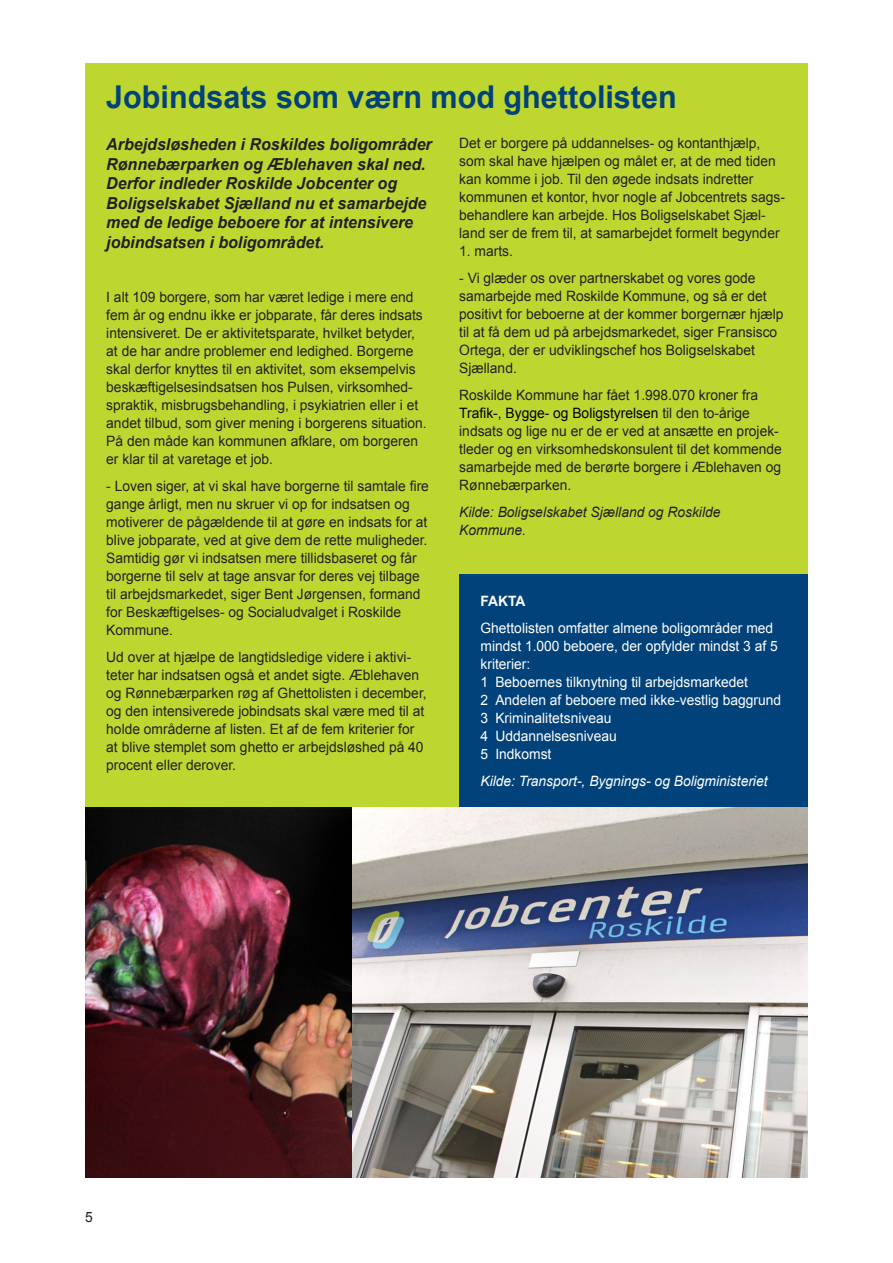
<style>
.page{position:relative;width:893px;height:1263px;background:#fff}
.page>*{position:absolute;margin:0;border:0;box-sizing:border-box;transform-origin:0 0}
.Overskrift_-_SORT{font:700 31.5px "Arial";color:#004279}
.Underoverskift_-_SOR{font:italic 700 16.5px/19.5px "Arial";color:#231f20}
.Brødtekst_-_SORT{font:14.25px/18px "Arial";color:#231f20}
.Brødtekst_-_SORT-2{font:14.25px/18px "Arial";color:#fff}
.Brødtekst_-_SORT-3{font:italic 14.25px/18px "Arial";color:#231f20}
.Brødtekst_-_SORT-4{font:italic 14.25px "Arial";color:#fff}
.Brødtekst_-_SORT-5{font:700 14.25px "Arial";letter-spacing:-.03em;color:#fff}
.s1{color:#000}
</style>
<div class="page">
<div style="left:85px;top:64px;width:723px;height:1114px;background:#bed630"></div>
<div style="left:459px;top:574px;width:349px;height:234px;background:#004279"></div>
<img style="left:85px;top:808px;width:268px;height:370px">
<img style="left:353px;top:808px;width:455px;height:370px">
<p class="Overskrift_-_SORT" style="left:106px;top:76px;width:572px">Jobindsats som værn mod ghettolisten</p>
<p class="Underoverskift_-_SOR" style="left:106px;top:135px;width:327px">Arbejdsløsheden i Roskildes boligområder Rønnebærparken og Æblehaven skal ned.<br>Derfor indleder Roskilde Jobcenter og Boligselskabet Sjælland nu et samarbejde med de ledige beboere for at intensivere jobindsatsen i boligområdet.</p>
<p class="Brødtekst_-_SORT" style="left:106px;top:288px;width:322px">I alt 109 borgere, som har været ledige i mere end fem år og endnu ikke er jobparate, får deres indsats intensiveret. De er aktivitetsparate, hvilket betyder, at de har andre problemer end ledighed. Borgerne skal derfor knyttes til en aktivitet, som eksempelvis beskæftigelsesindsatsen hos Pulsen, virksomhed&shy;spraktik, misbrugsbehandling, i psykiatrien eller i et andet tilbud, som giver mening i borgerens situation.<br>På den måde kan kommunen afklare, om borgeren er klar til at varetage et job.</p>
<p class="Brødtekst_-_SORT" style="left:106px;top:477px;width:324px">- Loven siger, at vi skal have borgerne til samtale fire gange årligt, men nu skruer vi op for indsatsen og motiverer de pågældende til at gøre en indsats for at blive jobparate, ved at give dem de rette muligheder.<br>Samtidig gør vi indsatsen mere tillidsbaseret og får borgerne til selv at tage ansvar for deres vej tilbage til arbejdsmarkedet, siger Bent Jørgensen, formand for Beskæftigelses- og Socialudvalget i Roskilde Kommune.</p>
<p class="Brødtekst_-_SORT" style="left:106px;top:648px;width:322px">Ud over at hjælpe de langtidsledige videre i aktivi&shy;teter har indsatsen også et andet sigte. Æblehaven og Rønnebærparken røg af Ghettolisten i december, og den intensiverede jobindsats skal være med til at holde områderne af listen. Et af de fem kriterier for at blive stemplet som ghetto er arbejdsløshed på 40 procent eller derover.</p>
<p class="Brødtekst_-_SORT" style="left:459px;top:134px;width:327px">Det er borgere på uddannelses- og kontanthjælp, som skal have hjælpen og målet er, at de med tiden kan komme i job. Til den øgede indsats indretter kommunen et kontor, hvor nogle af Jobcentrets sags&shy;behandlere kan arbejde. Hos Boligselskabet Sjæl&shy;land ser de frem til, at samarbejdet formelt begynder</p>
<p class="Brødtekst_-_SORT" style="left:459px;top:242px;width:55px">1. marts.</p>
<p class="Brødtekst_-_SORT" style="left:459px;top:269px;width:326px">- Vi glæder os over partnerskabet og vores gode samarbejde med Roskilde Kommune, og så er det positivt for beboerne at der kommer borgernær hjælp til at få dem ud på arbejdsmarkedet, siger Fransisco Ortega, der er udviklingschef hos Boligselskabet Sjælland.</p>
<p class="Brødtekst_-_SORT" style="left:459px;top:386px;width:324px">Roskilde Kommune har fået 1.998.070 kroner fra <span class="s1">Trafik-, Bygge- og Boligstyrelsen</span> til den to-årige indsats og lige nu er de er ved at ansætte en projek&shy;tleder og en virksomhedskonsulent til det kommende samarbejde med de berørte borgere i Æblehaven og Rønnebærparken.</p>
<p class="Brødtekst_-_SORT-3" style="left:459px;top:504px;width:263px">Kilde: Boligselskabet Sjælland og Roskilde<br>Kommune.</p>
<p class="Brødtekst_-_SORT-5" style="left:480px;top:591px;width:47px">FAKTA</p>
<p class="Brødtekst_-_SORT-2" style="left:480px;top:619px;width:299px">Ghettolisten omfatter almene boligområder med mindst 1.000 beboere, der opfylder mindst 3 af 5 kriterier:</p>
<p class="Brødtekst_-_SORT-2" style="left:480px;top:673px;width:269px">1 Beboernes tilknytning til arbejdsmarkedet</p>
<p class="Brødtekst_-_SORT-2" style="left:480px;top:691px;width:302px">2 Andelen af beboere med ikke-vestlig baggrund</p>
<p class="Brødtekst_-_SORT-2" style="left:480px;top:709px;width:132px">3 Kriminalitetsniveau</p>
<p class="Brødtekst_-_SORT-2" style="left:480px;top:727px;width:138px">4 Uddannelsesniveau</p>
<p class="Brødtekst_-_SORT-2" style="left:480px;top:745px;width:72px">5 Indkomst</p>
<p class="Brødtekst_-_SORT-4" style="left:480px;top:771px;width:289px">Kilde: Transport-, Bygnings- og Boligministeriet</p>
<p class="Brødtekst_-_SORT" style="left:85px;top:1208px;width:9px">5</p>
</div>
